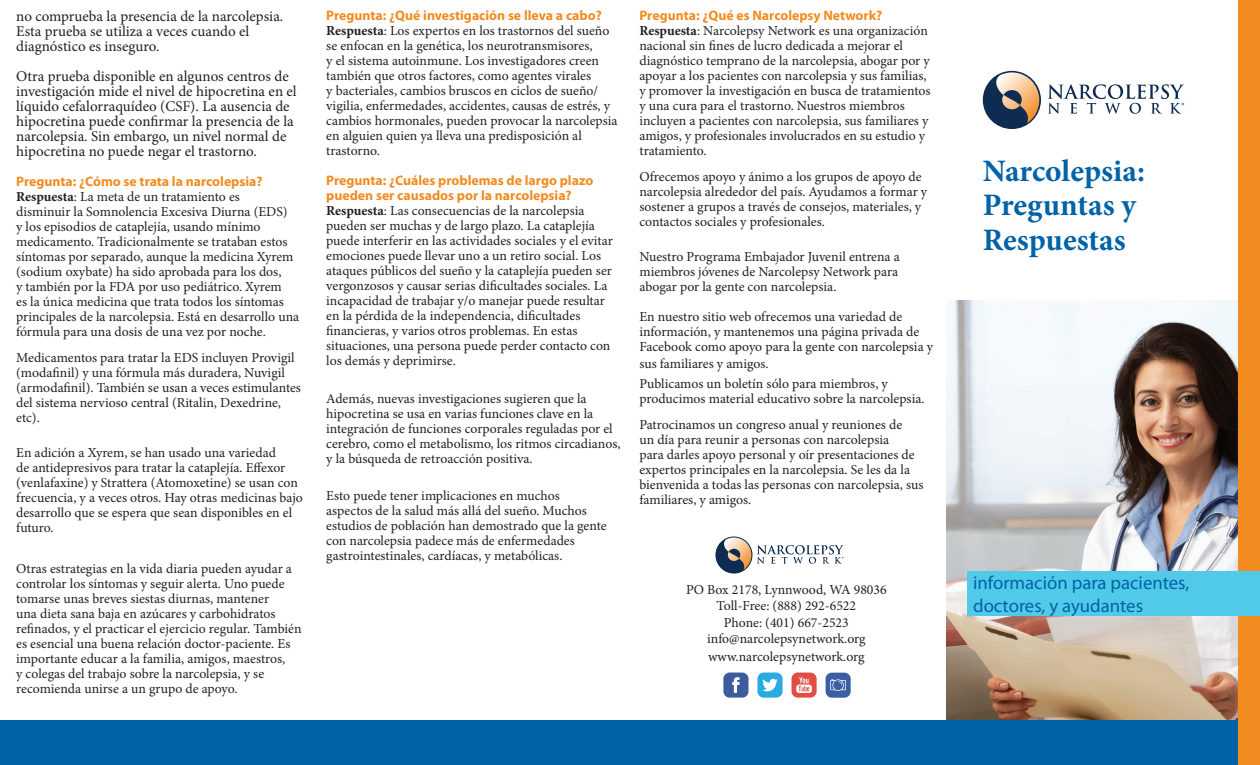
<style>
.page{position:relative;width:1260px;height:765px;background:#fff}
.page>*{position:absolute;margin:0;border:0;box-sizing:border-box;transform-origin:0 0}
.t1{font:700 31.25px/34.4px "Minion Pro";color:#0163a7}
.t2{font:18.75px/22.5px "Myriad Pro";color:#0163a7}
.t3{font:15px/15px "Minion Pro";color:#231f20}
.t4{font:13.75px/15px "Minion Pro";color:#231f20}
.t5{font:700 13.75px/15px "Myriad Pro";color:#f28b20}
.s1{font-weight:700}
</style>
<div class="page">
<img style="left:947px;top:300px;width:291px;height:420px">
<div style="left:0;top:720px;width:1260px;height:45px;background:#0163a7"></div>
<div style="left:983px;top:71px;width:58px;height:58px;background:#0e2b51;border-radius:50%"></div>
<svg style="left:996px;top:72px;width:43px;height:51px"></svg>
<svg style="left:1048px;top:84px;width:136px;height:30px"></svg>
<div style="left:1238px;top:0;width:22px;height:765px;background:#f28b20"></div>
<div style="left:968px;top:571px;width:292px;height:45px;background:#51c9e8"></div>
<div style="left:757px;top:673px;width:26px;height:25px;background:#29aae0;border-radius:6px"></div>
<svg style="left:762px;top:679px;width:16px;height:12px"></svg>
<div style="left:723px;top:673px;width:26px;height:25px;background:#3c5c9c;border-radius:6px"></div>
<svg style="left:732px;top:677px;width:8px;height:16px"></svg>
<div style="left:792px;top:673px;width:25px;height:25px;background:#e24e41;border-radius:6px"></div>
<svg style="left:796px;top:677px;width:16px;height:16px"></svg>
<div style="left:826px;top:673px;width:25px;height:25px;background:#3a5fa3;border-radius:6px"></div>
<svg style="left:830px;top:679px;width:16px;height:12px"></svg>
<div style="left:715px;top:537px;width:37px;height:37px;background:#0e2b51;border-radius:50%"></div>
<svg style="left:724px;top:538px;width:27px;height:32px"></svg>
<svg style="left:757px;top:545px;width:87px;height:19px"></svg>
<p class="t3" style="left:16px;top:9px;width:269px">no comprueba la presencia de la narcolepsia.<br>Esta prueba se utiliza a veces cuando el diagnóstico es inseguro.</p>
<p class="t3" style="left:16px;top:69px;width:282px">Otra prueba disponible en algunos centros de investigación mide el nivel de hipocretina en el líquido cefalorraquídeo (CSF). La ausencia de hipocretina puede confirmar la presencia de la narcolepsia. Sin embargo, un nivel normal de hipocretina no puede negar el trastorno.</p>
<p class="t5" style="left:16px;top:173px;width:248px">Pregunta: ¿Cómo se trata la narcolepsia?</p>
<p class="t4" style="left:16px;top:189px;width:285px"><span class="s1">Respuesta</span>: La meta de un tratamiento es<br>disminuir la Somnolencia Excesiva Diurna (EDS)<br>y los episodios de cataplejía, usando mínimo medicamento. Tradicionalmente se trataban estos síntomas por separado, aunque la medicina Xyrem (sodium oxybate) ha sido aprobada para los dos,<br>y también por la FDA por uso pediátrico. Xyrem<br>es la única medicina que trata todos los síntomas principales de la narcolepsia. Está en desarrollo una fórmula para una dosis de una vez por noche.</p>
<p class="t4" style="left:16px;top:350px;width:286px">Medicamentos para tratar la EDS incluyen Provigil (modafinil) y una fórmula más duradera, Nuvigil (armodafinil). También se usan a veces estimulantes del sistema nervioso central (Ritalin, Dexedrine, etc).</p>
<p class="t4" style="left:16px;top:445px;width:288px">En adición a Xyrem, se han usado una variedad<br>de antidepresivos para tratar la cataplejía. Effexor (venlafaxine) y Strattera (Atomoxetine) se usan con frecuencia, y a veces otros. Hay otras medicinas bajo desarrollo que se espera que sean disponibles en el futuro.</p>
<p class="t4" style="left:16px;top:561px;width:287px">Otras estrategias en la vida diaria pueden ayudar a controlar los síntomas y seguir alerta. Uno puede tomarse unas breves siestas diurnas, mantener<br>una dieta sana baja en azúcares y carbohidratos refinados, y el practicar el ejercicio regular. También es esencial una buena relación doctor-paciente. Es importante educar a la familia, amigos, maestros,<br>y colegas del trabajo sobre la narcolepsia, y se recomienda unirse a un grupo de apoyo.</p>
<p class="t5" style="left:326px;top:8px;width:277px">Pregunta: ¿Qué investigación se lleva a cabo?</p>
<p class="t4" style="left:326px;top:23px;width:293px"><span class="s1">Respuesta</span>: Los expertos en los trastornos del sueño se enfocan en la genética, los neurotransmisores,<br>y el sistema autoinmune. Los investigadores creen también que otros factores, como agentes virales<br>y bacteriales, cambios bruscos en ciclos de sueño/ vigilia, enfermedades, accidentes, causas de estrés, y cambios hormonales, pueden provocar la narcolepsia en alguien quien ya lleva una predisposición al trastorno.</p>
<p class="t5" style="left:326px;top:173px;width:269px">Pregunta: ¿Cuáles problemas de largo plazo pueden ser causados por la narcolepsia?</p>
<p class="t4" style="left:326px;top:203px;width:288px"><span class="s1">Respuesta</span>: Las consecuencias de la narcolepsia pueden ser muchas y de largo plazo. La cataplejía puede interferir en las actividades sociales y el evitar emociones puede llevar uno a un retiro social. Los ataques públicos del sueño y la cataplejía pueden ser vergonzosos y causar serias dificultades sociales. La incapacidad de trabajar y/o manejar puede resultar en la pérdida de la independencia, dificultades financieras, y varios otros problemas. En estas situaciones, una persona puede perder contacto con los demás y deprimirse.</p>
<p class="t4" style="left:326px;top:392px;width:296px">Además, nuevas investigaciones sugieren que la hipocretina se usa en varias funciones clave en la integración de funciones corporales reguladas por el cerebro, como el metabolismo, los ritmos circadianos, y la búsqueda de retroacción positiva.</p>
<p class="t4" style="left:326px;top:489px;width:282px">Esto puede tener implicaciones en muchos aspectos de la salud más allá del sueño. Muchos estudios de población han demostrado que la gente con narcolepsia padece más de enfermedades gastrointestinales, cardíacas, y metabólicas.</p>
<p class="t5" style="left:639px;top:8px;width:244px">Pregunta: ¿Qué es Narcolepsy Network?</p>
<p class="t4" style="left:639px;top:23px;width:293px"><span class="s1">Respuesta</span>: Narcolepsy Network es una organización nacional sin fines de lucro dedicada a mejorar el diagnóstico temprano de la narcolepsia, abogar por y apoyar a los pacientes con narcolepsia y sus familias, y promover la investigación en busca de tratamientos y una cura para el trastorno. Nuestros miembros incluyen a pacientes con narcolepsia, sus familiares y amigos, y profesionales involucrados en su estudio y tratamiento.</p>
<p class="t4" style="left:639px;top:170px;width:289px">Ofrecemos apoyo y ánimo a los grupos de apoyo de narcolepsia alrededor del país. Ayudamos a formar y sostener a grupos a través de consejos, materiales, y contactos sociales y profesionales.</p>
<p class="t4" style="left:639px;top:249px;width:262px;text-align:justify">Nuestro Programa Embajador Juvenil entrena a miembros jóvenes de Narcolepsy Network para abogar por la gente con narcolepsia.</p>
<p class="t4" style="left:639px;top:309px;width:295px">En nuestro sitio web ofrecemos una variedad de información, y mantenemos una página privada de<br>Facebook como apoyo para la gente con narcolepsia y</p>
<p class="t4" style="left:639px;top:354px;width:250px;line-height:19.5px">sus familiares y amigos.<br>Publicamos un boletín sólo para miembros, y</p>
<p class="t4" style="left:639px;top:386px;width:287px;line-height:26.2px">producimos material educativo sobre la narcolepsia.<br>Patrocinamos un congreso anual y reuniones de</p>
<p class="t4" style="left:639px;top:432px;width:285px">un día para reunir a personas con narcolepsia<br>para darles apoyo personal y oír presentaciones de expertos principales en la narcolepsia. Se les da la bienvenida a todas las personas con narcolepsia, sus familiares, y amigos.</p>
<p class="t4" style="left:686px;top:581px;width:202px;line-height:16.5px;text-align:center">PO Box 2178, Lynnwood, WA 98036<br>Toll-Free: (888) 292-6522<br>Phone: (401) 667-2523 info@narcolepsynetwork.org</p>
<p class="t4" style="left:708px;top:650px;width:158px">www.narcolepsynetwork.org</p>
<h1 class="t1" style="left:983px;top:154px;width:164px">Narcolepsia:<br>Preguntas y<br>Respuestas</h1>
<h2 class="t2" style="left:973px;top:571px;width:218px">información para pacientes, doctores, y ayudantes</h2>
</div>
